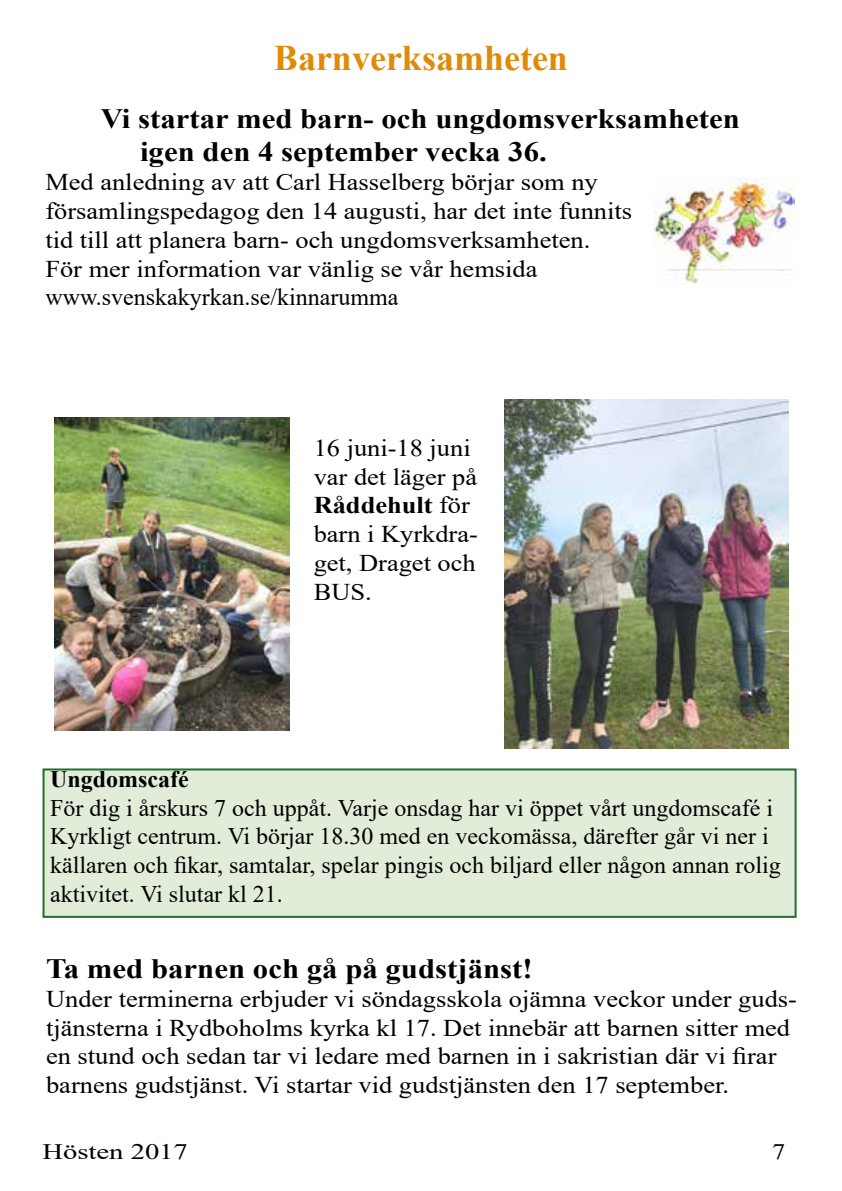
<style>
.page{position:relative;width:842px;height:1191px;background:#fff}
.page>*{position:absolute;margin:0;border:0;box-sizing:border-box;transform-origin:0 0}
.t1{font:700 36px "Times New Roman";color:#df8b08}
.t2{font:700 28px/33.6px "Times New Roman";color:#000;scale:1.1 1}
.t3{font:24px/28.8px "Times New Roman";color:#000;scale:1.1 1}
.t4{font:23.8px/28.8px "Times New Roman";color:#000}
.t5{font:700 23.8px "Times New Roman";color:#000}
.t6{font:22px "Times New Roman";color:#000;scale:1.3 1}
.t7{font:22px "Times New Roman";color:#000;scale:1.2 1}
.s1{font-weight:700}
</style>
<div class="page">
<img style="left:654px;top:178px;width:140px;height:106px">
<div style="left:44px;top:769px;width:751px;height:148px;background:#e2edd9"></div>
<div style="left:43px;top:768px;width:753px;height:150px;border:2px solid #236d31"></div>
<img style="left:505px;top:399px;width:283px;height:349px">
<img style="left:55px;top:418px;width:234px;height:312px">
<h1 class="t1" style="left:274px;top:32px;width:295px">Barnverksamheten</h1>
<p class="t2" style="left:140px;top:101px;width:547px;text-indent:-39px">Vi startar med barn- och ungdomsverksamheten igen den 4 september vecka 36.</p>
<p class="t3" style="left:45px;top:167px;width:535px">Med anledning av att Carl Hasselberg börjar som ny församlingspedagog den 14 augusti, har det inte funnits tid till att planera barn- och ungdomsverksamheten.<br>För mer information var vänlig se vår hemsida www.svenskakyrkan.se/kinnarumma</p>
<p class="t3" style="left:314px;top:432px;width:151px">16 juni-18 juni var det läger på<br><span class="s1">Råddehult</span> för barn i Kyrkdra&shy;get, Draget och<br>BUS.</p>
<p class="t5" style="left:50px;top:761px;width:140px">Ungdomscafé</p>
<p class="t4" style="left:50px;top:792px;width:732px">För dig i årskurs 7 och uppåt. Varje onsdag har vi öppet vårt ungdomscafé i Kyrkligt centrum. Vi börjar 18.30 med en veckomässa, därefter går vi ner i källaren och fikar, samtalar, spelar pingis och biljard eller någon annan rolig aktivitet. Vi slutar kl 21.</p>
<p class="t2" style="left:46px;top:951px;width:444px">Ta med barnen och gå på gudstjänst!</p>
<p class="t3" style="left:46px;top:983px;width:684px">Under terminerna erbjuder vi söndagsskola ojämna veckor under guds&shy;tjänsterna i Rydboholms kyrka kl 17. Det innebär att barnen sitter med en stund och sedan tar vi ledare med barnen in i sakristian där vi firar barnens gudstjänst. Vi startar vid gudstjänsten den 17 september.</p>
<p class="t6" style="left:43px;top:1136px;width:113px">Hösten 2017</p>
<p class="t7" style="left:772px;top:1136px;width:13px">7</p>
</div>
